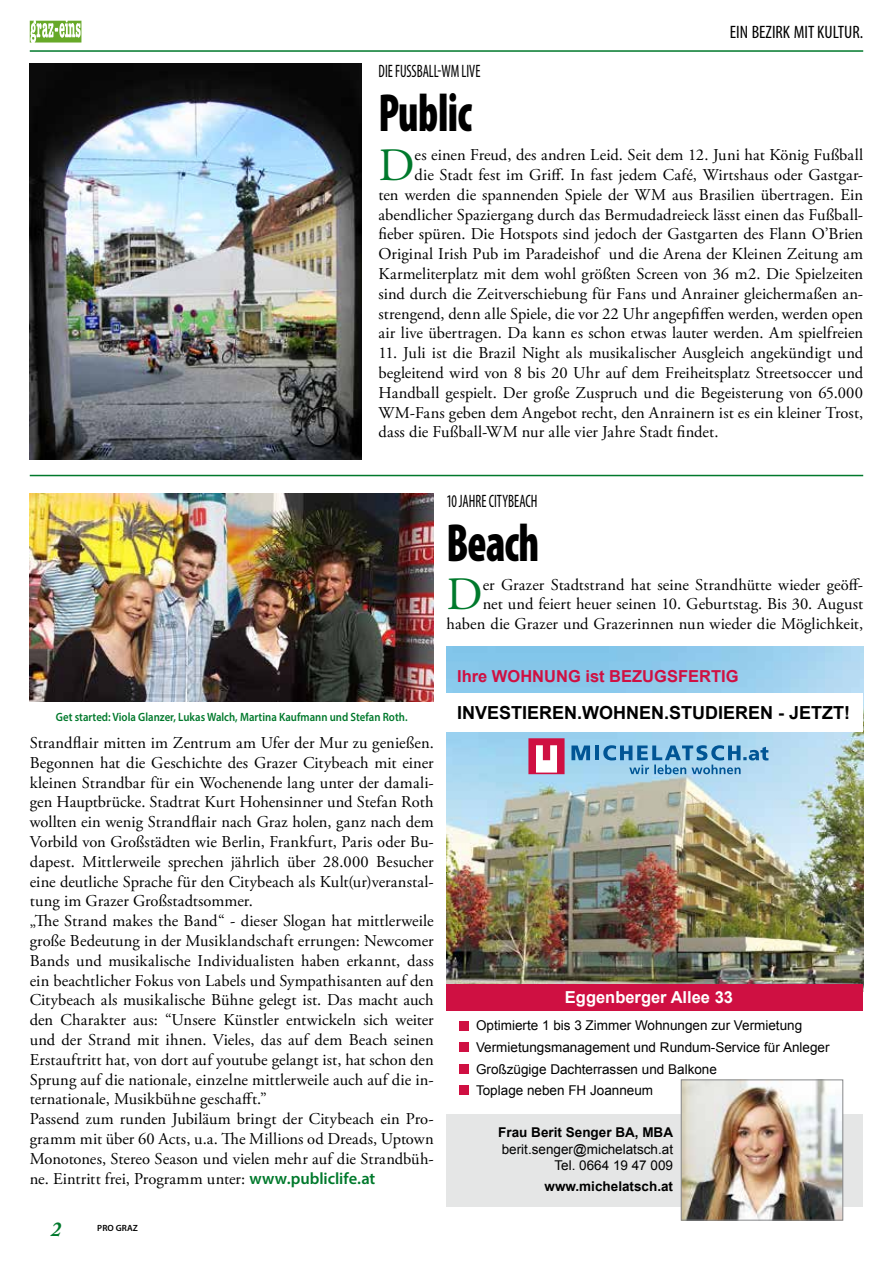
<style>
.page{position:relative;width:893px;height:1263px;background:#fff}
.page>*{position:absolute;margin:0;border:0;box-sizing:border-box;transform-origin:0 0}
.t1{font:900 condensed 54px "Myriad Pro";letter-spacing:-.015em;color:#000;scale:.8 1}
.t2{font:46.35px "Adobe Garamond Pro";color:#00792c}
.t3{font:italic 700 21px "Adobe Caslon Pro";color:#00792c}
.t4{font:700 18px "Arial";color:#000}
.t5{font:condensed 18px "Myriad Pro";color:#000;scale:.8 1}
.t6{font:condensed 18px "Myriad Pro";color:#000}
.t7{font:16.5px/19.8px "Adobe Garamond Pro";letter-spacing:.005em;color:#000;text-align:right}
.t8{font:700 16.5px "Arial";color:#cf1042}
.t9{font:700 16.5px "Arial";color:#fff}
.t10{font:13.5px/21.6px "Arial";color:#000}
.t11{font:700 13.5px "Arial";color:#000}
.t12{font:600 12px "Myriad Pro";color:#00792c;scale:.9 1}
.t13{font:600 9px "Myriad Pro";letter-spacing:.005em;color:#000}
.s1{font-family:"Myriad Pro";font-weight:600;color:#00792c}
</style>
<div class="page">
<svg style="left:30px;top:21px;width:51px;height:22px"></svg>
<hr style="left:30px;top:50px;width:833px;height:2px;background:#00792c">
<hr style="left:30px;top:475px;width:833px;height:1px;background:#00792c">
<img style="left:30px;top:493px;width:404px;height:209px">
<img style="left:30px;top:64px;width:331px;height:395px">
<img style="left:446px;top:646px;width:417px;height:338px">
<div style="left:446px;top:693px;width:417px;height:39px;background:#fff"></div>
<div style="left:446px;top:984px;width:417px;height:27px;background:#cf1042"></div>
<div style="left:459px;top:1021px;width:9px;height:9px;background:#cf1042"></div>
<div style="left:459px;top:1042px;width:9px;height:10px;background:#cf1042"></div>
<div style="left:459px;top:1064px;width:9px;height:9px;background:#cf1042"></div>
<div style="left:459px;top:1086px;width:9px;height:9px;background:#cf1042"></div>
<div style="left:446px;top:1114px;width:417px;height:92px;background:#e5e6e6"></div>
<img style="left:683px;top:1082px;width:158px;height:136px">
<div style="left:681px;top:1080px;width:162px;height:140px;border:1px solid #87888a"></div>
<div style="left:528px;top:738px;width:37px;height:36px;background:#cf1042"></div>
<svg style="left:536px;top:745px;width:21px;height:27px"></svg>
<svg style="left:571px;top:745px;width:19px;height:15px"></svg>
<hr style="left:595px;top:745px;width:4px;height:15px;background:#005595">
<svg style="left:603px;top:745px;width:165px;height:29px;background:#76afd4"></svg>
<p class="t6" style="left:730px;top:22px;width:135px">EIN BEZIRK MIT KULTUR.</p>
<p class="t5" style="left:379px;top:60px;width:129px">DIE FUSSBALL-WM LIVE</p>
<h1 class="t1" style="left:378px;top:83px;width:118px">Public</h1>
<h2 class="t2" style="left:378px;top:137px;width:38px">D</h2>
<p class="t7" style="left:378px;top:146px;width:486px">es einen Freud, des andren Leid. Seit dem 12. Juni hat König Fußball<br>die Stadt fest im Griff. In fast jedem Café, Wirtshaus oder Gastgar-<br>ten werden die spannenden Spiele der WM aus Brasilien übertragen. Ein abendlicher Spaziergang durch das Bermudadreieck lässt einen das Fußball&shy;fieber spüren. Die Hotspots sind jedoch der Gastgarten des Flann O’Brien Original Irish Pub im Paradeishof und die Arena der Kleinen Zeitung am Karmeliterplatz mit dem wohl größten Screen von 36 m2. Die Spielzeiten sind durch die Zeitverschiebung für Fans und Anrainer gleichermaßen an&shy;strengend, denn alle Spiele, die vor 22 Uhr angepfiffen werden, werden open air live übertragen. Da kann es schon etwas lauter werden. Am spielfreien</p>
<p class="t7" style="left:378px;top:344px;width:486px;text-align:justify">11. Juli ist die Brazil Night als musikalischer Ausgleich angekündigt und begleitend wird von 8 bis 20 Uhr auf dem Freiheitsplatz Streetsoccer und Handball gespielt. Der große Zuspruch und die Begeisterung von 65.000<br>WM-Fans geben dem Angebot recht, den Anrainern ist es ein kleiner Trost, dass die Fußball-WM nur alle vier Jahre Stadt findet.</p>
<p class="t5" style="left:446px;top:490px;width:115px">10 JAHRE CITYBEACH</p>
<h1 class="t1" style="left:446px;top:513px;width:118px">Beach</h1>
<h2 class="t2" style="left:446px;top:567px;width:38px">D</h2>
<p class="t7" style="left:446px;top:575px;width:418px">er Grazer Stadtstrand hat seine Strandhütte wieder geöff-<br>net und feiert heuer seinen 10. Geburtstag. Bis 30. August haben die Grazer und Grazerinnen nun wieder die Möglichkeit,</p>
<p class="t8" style="left:457px;top:665px;width:283px">Ihre WOHNUNG ist BEZUGSFERTIG</p>
<p class="t12" style="left:56px;top:709px;width:392px">Get started: Viola Glanzer, Lukas Walch, Martina Kaufmann und Stefan Roth.</p>
<p class="t4" style="left:457px;top:701px;width:395px">INVESTIEREN.WOHNEN.STUDIEREN - JETZT!</p>
<p class="t7" style="left:30px;top:733px;width:405px;text-align:left">Strandflair mitten im Zentrum am Ufer der Mur zu genießen.<br>Begonnen hat die Geschichte des Grazer Citybeach mit einer kleinen Strandbar für ein Wochenende lang unter der damali&shy;gen Hauptbrücke. Stadtrat Kurt Hohensinner und Stefan Roth wollten ein wenig Strandflair nach Graz holen, ganz nach dem Vorbild von Großstädten wie Berlin, Frankfurt, Paris oder Bu&shy;dapest. Mittlerweile sprechen jährlich über 28.000 Besucher eine deutliche Sprache für den Citybeach als Kult(ur)veranstal&shy;tung im Grazer Großstadtsommer.<br>„The Strand makes the Band“ - dieser Slogan hat mittlerweile große Bedeutung in der Musiklandschaft errungen: Newcomer Bands und musikalische Individualisten haben erkannt, dass ein beachtlicher Fokus von Labels und Sympathisanten auf den Citybeach als musikalische Bühne gelegt ist. Das macht auch den Charakter aus: “Unsere Künstler entwickeln sich weiter und der Strand mit ihnen. Vieles, das auf dem Beach seinen Erstauftritt hat, von dort auf youtube gelangt ist, hat schon den Sprung auf die nationale, einzelne mittlerweile auch auf die in&shy;ternationale, Musikbühne geschafft.”<br>Passend zum runden Jubiläum bringt der Citybeach ein Pro&shy;gramm mit über 60 Acts, u.a. The Millions od Dreads, Uptown Monotones, Stereo Season und vielen mehr auf die Strandbüh&shy;ne. Eintritt frei, Programm unter: <span class="s1">www.publiclife.at</span></p>
<p class="t3" style="left:51px;top:1216px;width:12px">2</p>
<p class="t13" style="left:97px;top:1222px;width:42px">PRO GRAZ</p>
<p class="t9" style="left:565px;top:986px;width:170px">Eggenberger Allee 33</p>
<p class="t10" style="left:476px;top:1015px;width:355px">Optimierte 1 bis 3 Zimmer Wohnungen zur Vermietung Vermietungsmanagement und Rundum-Service für Anleger Großzügige Dachterrassen und Balkone<br>Toplage neben FH Joanneum</p>
<p class="t11" style="left:498px;top:1123px;width:176px">Frau Berit Senger BA, MBA</p>
<p class="t10" style="left:502px;top:1141px;width:173px;line-height:16.2px;text-align:right">berit.senger@michelatsch.at<br>Tel. 0664 19 47 009</p>
<p class="t11" style="left:545px;top:1177px;width:130px">www.michelatsch.at</p>
</div>
